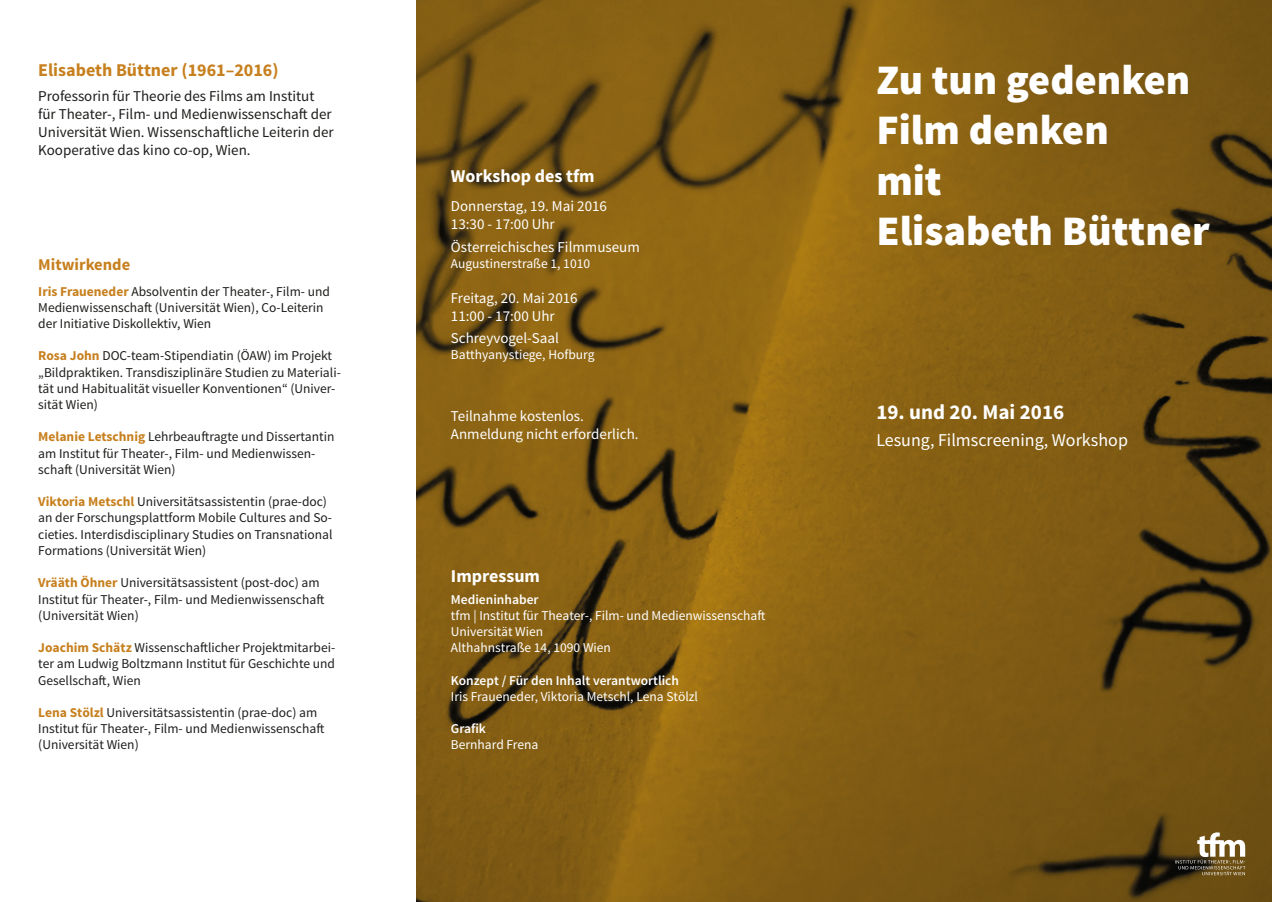
<style>
.page{position:relative;width:1272px;height:902px;background:#fff}
.page>*{position:absolute;margin:0;border:0;box-sizing:border-box;transform-origin:0 0}
.t1{font:900 42px/50.4px "Source Sans Pro";color:#fff}
.t2{font:700 21px "Source Sans Pro";color:#fff}
.t3{font:18px "Source Sans Pro";color:#fff}
.t4{font:700 18px "Source Sans Pro";color:#c7801e}
.t5{font:700 18px "Source Sans Pro";color:#fff}
.t6{font:700 16.5px "Source Sans Pro";color:#c7801e}
.t7{font:15px/18px "Source Sans Pro";color:#fff}
.t8{font:15px/18px "Source Sans Pro";color:#1d1d1b}
.t9{font:13.5px/16.2px "Source Sans Pro";color:#1d1d1b}
.t10{font:13.5px/16.2px "Source Sans Pro";color:#fff}
.t11{font:600 13.5px "Source Sans Pro";color:#fff}
.s1{font-weight:700;color:#c7801e}
</style>
<div class="page">
<img style="left:417px;top:0;width:854px;height:901px">
<svg style="left:1174px;top:832px;width:71px;height:43px"></svg>
<h3 class="t4" style="left:38px;top:58px;width:242px">Elisabeth Büttner (1961–2016)</h3>
<p class="t8" style="left:38px;top:87px;width:297px">Professorin für Theorie des Films am Institut für Theater-, Film- und Medienwissenschaft der Universität Wien. Wissenschaftliche Leiterin der Kooperative das kino co-op, Wien.</p>
<p class="t6" style="left:38px;top:254px;width:93px">Mitwirkende</p>
<p class="t9" style="left:38px;top:283px;width:293px"><span class="s1">Iris Fraueneder</span> Absolventin der Theater-, Film- und<br>Medienwissenschaft (Universität Wien), Co-Leiterin der Initiative Diskollektiv, Wien</p>
<p class="t9" style="left:38px;top:348px;width:304px"><span class="s1">Rosa John</span> DOC-team-Stipendiatin (ÖAW) im Projekt „Bildpraktiken. Transdisziplinäre Studien zu Materiali&shy;tät und Habitualität visueller Konventionen“ (Univer&shy;sität Wien)</p>
<p class="t9" style="left:38px;top:429px;width:298px"><span class="s1">Melanie Letschnig</span> Lehrbeauftragte und Dissertantin am Institut für Theater-, Film- und Medienwissen&shy;schaft (Universität Wien)</p>
<p class="t9" style="left:38px;top:494px;width:296px"><span class="s1">Viktoria Metschl</span> Universitätsassistentin (prae-doc) an der Forschungsplattform Mobile Cultures and So&shy;cieties. Interdisdisciplinary Studies on Transnational Formations (Universität Wien)</p>
<p class="t9" style="left:38px;top:575px;width:287px"><span class="s1">Vrääth Öhner</span> Universitätsassistent (post-doc) am<br>Institut für Theater-, Film- und Medienwissenschaft (Universität Wien)</p>
<p class="t9" style="left:38px;top:639px;width:298px;text-align:justify"><span class="s1">Joachim Schätz</span> Wissenschaftlicher Projektmitarbei&shy;ter am Ludwig Boltzmann Institut für Geschichte und Gesellschaft, Wien</p>
<p class="t9" style="left:38px;top:704px;width:287px"><span class="s1">Lena Stölzl</span> Universitätsassistentin (prae-doc) am<br>Institut für Theater-, Film- und Medienwissenschaft (Universität Wien)</p>
<h3 class="t5" style="left:451px;top:165px;width:145px">Workshop des tfm</h3>
<p class="t7" style="left:451px;top:198px;width:158px">Donnerstag, 19. Mai 2016<br>13:30 - 17:00 Uhr</p>
<p class="t7" style="left:451px;top:238px;width:190px">Österreichisches Filmmuseum</p>
<p class="t10" style="left:451px;top:256px;width:141px">Augustinerstraße 1, 1010</p>
<p class="t7" style="left:451px;top:289px;width:128px">Freitag, 20. Mai 2016<br>11:00 - 17:00 Uhr</p>
<p class="t7" style="left:451px;top:329px;width:109px">Schreyvogel-Saal</p>
<p class="t10" style="left:451px;top:347px;width:145px">Batthyanystiege, Hofburg</p>
<p class="t7" style="left:451px;top:407px;width:189px">Teilnahme kostenlos.<br>Anmeldung nicht erforderlich.</p>
<h3 class="t5" style="left:451px;top:565px;width:91px">Impressum</h3>
<p class="t11" style="left:451px;top:590px;width:89px">Medieninhaber</p>
<p class="t10" style="left:451px;top:607px;width:316px">tfm | Institut für Theater-, Film- und Medienwissenschaft<br>Universität Wien<br>Althahnstraße 14, 1090 Wien</p>
<p class="t11" style="left:451px;top:671px;width:230px">Konzept / Für den Inhalt verantwortlich</p>
<p class="t10" style="left:451px;top:688px;width:248px">Iris Fraueneder, Viktoria Metschl, Lena Stölzl</p>
<p class="t11" style="left:451px;top:720px;width:37px">Grafik</p>
<p class="t10" style="left:451px;top:737px;width:89px">Bernhard Frena</p>
<h1 class="t1" style="left:876px;top:57px;width:335px">Zu tun gedenken<br>Film denken<br>mit<br>Elisabeth Büttner</h1>
<h2 class="t2" style="left:876px;top:398px;width:189px">19. und 20. Mai 2016</h2>
<h3 class="t3" style="left:876px;top:429px;width:253px">Lesung, Filmscreening, Workshop</h3>
</div>
